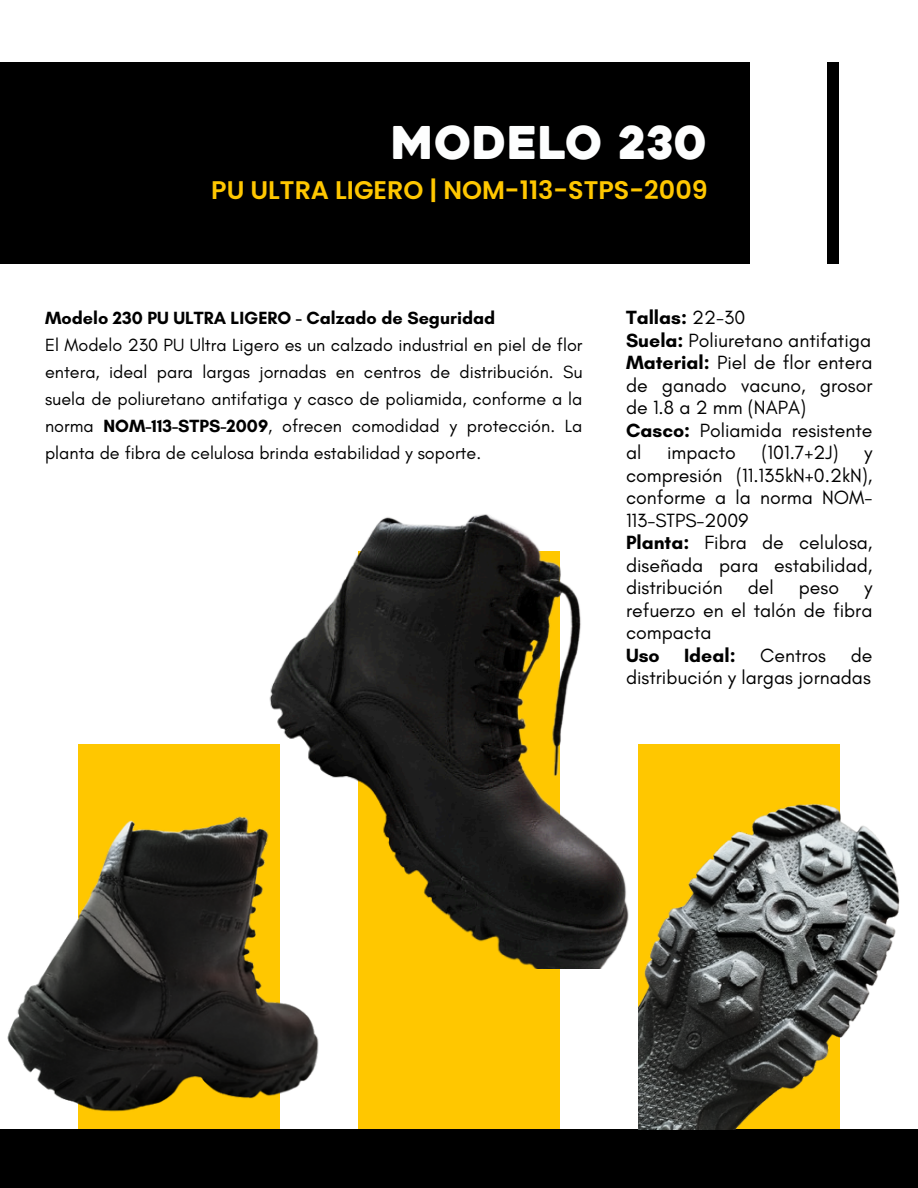
<style>
.page{position:relative;width:918px;height:1188px;background:#fff}
.page>*{position:absolute;margin:0;border:0;box-sizing:border-box;transform-origin:0 0}
.t1{font:45px "Heavitas";color:#fdfefe}
.t2{font:600 25.5px "Poppins";color:#ffc700}
.t3{font:19.5px/22.5px "Glacial Indifference";color:#000;text-align:justify}
.t4{font:700 19.5px "Glacial Indifference";color:#000}
.t5{font:18px/27px "Glacial Indifference";color:#000;text-align:justify}
.t6{font:700 18px "Glacial Indifference";color:#000}
.s1{font-weight:700}
.s2{font-weight:400}
</style>
<div class="page">
<div style="left:0;top:62px;width:750px;height:201px;background:#000"></div>
<div style="left:358px;top:551px;width:201px;height:583px;background:#ffc700"></div>
<div style="left:827px;top:62px;width:11px;height:201px;background:#000"></div>
<div style="left:0;top:1130px;width:918px;height:58px;background:#000"></div>
<img style="left:102px;top:514px;width:527px;height:455px">
<img style="left:638px;top:744px;width:280px;height:386px">
<img style="left:0;top:773px;width:325px;height:357px">
<p class="t1" style="left:391px;top:125px;width:319px">MODELO 230</p>
<p class="t2" style="left:211px;top:172px;width:498px">PU ULTRA LIGERO | NOM-113-STPS-2009</p>
<p class="t6" style="left:45px;top:306px;width:452px">Modelo 230 PU ULTRA LIGERO - Calzado de Seguridad</p>
<p class="t5" style="left:45px;top:331px;width:539px">El Modelo 230 PU Ultra Ligero es un calzado industrial en piel de flor entera, ideal para largas jornadas en centros de distribución. Su suela de poliuretano antifatiga y casco de poliamida, conforme a la norma <span class="s1">NOM-113-STPS-2009</span>, ofrecen comodidad y protección. La planta de fibra de celulosa brinda estabilidad y soporte.</p>
<p class="t4" style="left:626px;top:305px;width:121px">Tallas: <span class="s2">22-30</span></p>
<p class="t3" style="left:626px;top:328px;width:247px"><span class="s1">Suela:</span> Poliuretano antifatiga</p>
<p class="t3" style="left:626px;top:351px;width:248px"><span class="s1">Material:</span> Piel de flor entera de ganado vacuno, grosor de 1.8 a 2 mm (NAPA)</p>
<p class="t3" style="left:626px;top:418px;width:248px"><span class="s1">Casco:</span> Poliamida resistente al</p>
<p class="t3" style="left:667px;top:441px;width:70px">impacto</p>
<p class="t3" style="left:762px;top:441px;width:79px">(101.7+2J)</p>
<p class="t3" style="left:626px;top:441px;width:248px;text-indent:238px">y compresión (11.135kN+0.2kN), conforme a la norma NOM-113-STPS-2009</p>
<p class="t3" style="left:626px;top:531px;width:248px"><span class="s1">Planta:</span> Fibra de celulosa, diseñada para estabilidad, distribución</p>
<p class="t3" style="left:748px;top:576px;width:28px">del</p>
<p class="t3" style="left:799px;top:576px;width:42px">peso</p>
<p class="t3" style="left:626px;top:576px;width:248px;text-indent:238px">y refuerzo en el talón de fibra compacta</p>
<p class="t4" style="left:626px;top:643px;width:111px">Uso Ideal:</p>
<p class="t3" style="left:760px;top:643px;width:67px">Centros</p>
<p class="t3" style="left:626px;top:643px;width:248px;text-align:right">de<br>distribución y largas jornadas</p>
</div>
